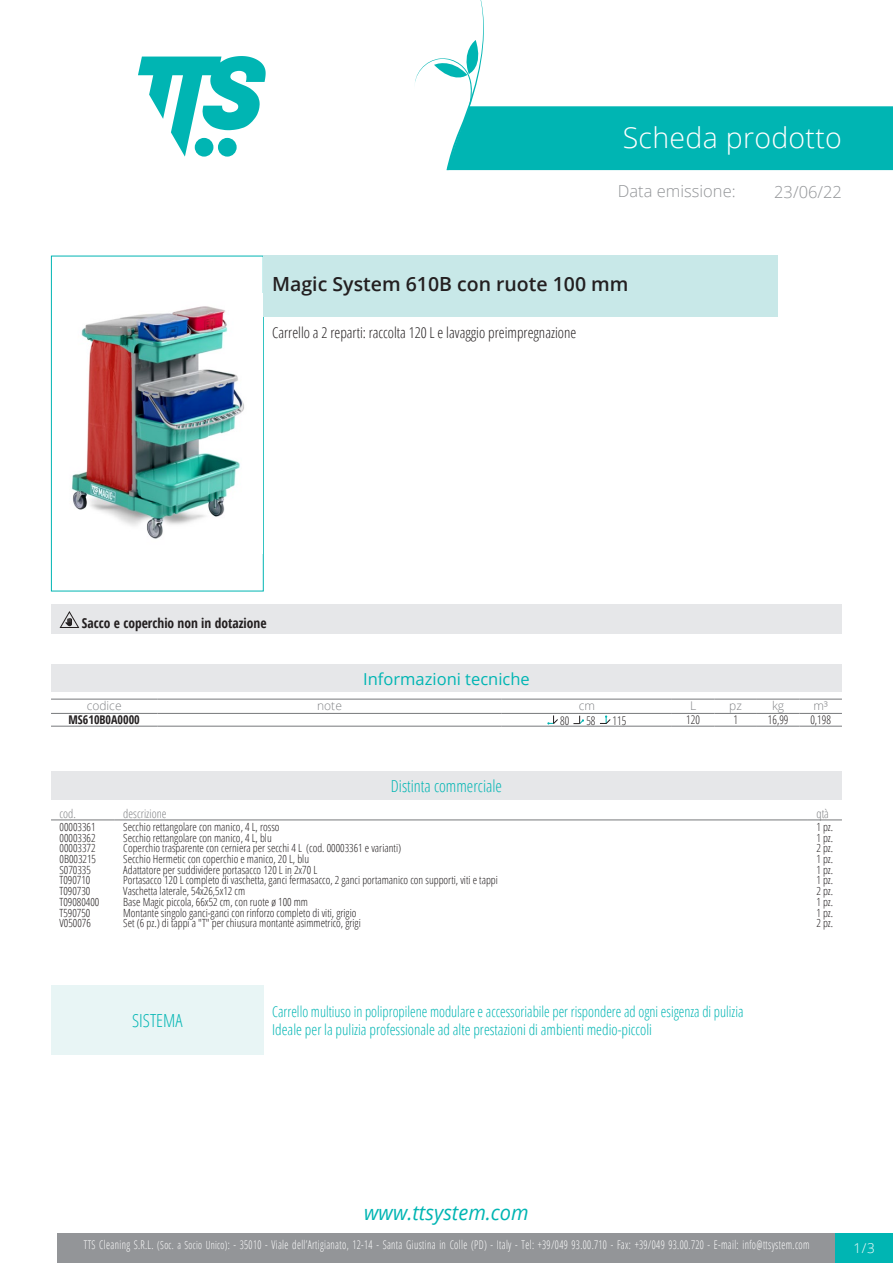
<style>
.page{position:relative;width:893px;height:1263px;background:#fff}
.page>*{position:absolute;margin:0;border:0;box-sizing:border-box;transform-origin:0 0}
.Titolo1{font:300 28.5px "Open Sans";letter-spacing:.01em;color:#fff}
.t1{font:italic 20.85px "Open Sans";color:#00b5b3;scale:.96 1}
.Nome{font:600 19.5px "Open Sans";color:#231f20}
.Titolo15{font:300 18px "Open Sans Condensed";color:#00b5b3}
.Titolo2{font:300 16.5px "Open Sans";color:#939598}
.Titolo3{font:16.5px "Open Sans";color:#00b5b3}
.Titolo14{font:300 16.5px "Open Sans Condensed";color:#00b5b3}
.DefinizioneSistema{font:300 15px "Open Sans Condensed";color:#00b5b3;scale:.95 1}
.IdealePer{font:300 15px "Open Sans Condensed";color:#00b5b3}
.Descrizione{font:300 15px "Open Sans Condensed";color:#231f20}
.NotaProd{font:700 13.5px "Open Sans Condensed";color:#231f20}
.t2{font:300 13.5px "Open Sans";color:#fff}
.t3{font:300 12px "Open Sans Condensed";letter-spacing:.035em;color:#fff;scale:.85 1}
.TabTecnica_Corpo{font:300 12px "Open Sans Condensed";color:#231f20;scale:.95 1}
.TabTecnica_Intestazi{font:300 12px "Open Sans";color:#808285}
.TabComponenti_Intest{font:300 12px "Open Sans Condensed";color:#808285}
.TabTecnica_Codice{font:700 12px "Open Sans Condensed";color:#231f20}
.TabComponenti_Corpo{font:300 11.25px "Open Sans Condensed";color:#231f20}
.s1{font-size:11.25px}
</style>
<div class="page">
<svg style="left:138px;top:56px;width:128px;height:101px"></svg>
<div style="left:57px;top:1233px;width:779px;height:30px;background:#939598"></div>
<div style="left:836px;top:1233px;width:57px;height:30px;background:#00b5b3"></div>
<svg style="left:415px;top:0;width:478px;height:170px"></svg>
<div style="left:51px;top:256px;width:213px;height:335px;border:1px solid #00b5b3"></div>
<img style="left:52px;top:294px;width:211px;height:259px">
<div style="left:264px;top:256px;width:514px;height:61px;background:#c8e8e8"></div>
<div style="left:51px;top:605px;width:791px;height:29px;background:#e6e7e9"></div>
<svg style="left:60px;top:611px;width:19px;height:17px"></svg>
<div style="left:51px;top:664px;width:791px;height:28px;background:#e6e7e9"></div>
<hr style="left:51px;top:699px;width:106px;height:1px;background:#76787b">
<hr style="left:51px;top:713px;width:106px;height:1px;background:#76787b">
<hr style="left:157px;top:699px;width:345px;height:1px;background:#76787b">
<hr style="left:157px;top:713px;width:345px;height:1px;background:#76787b">
<hr style="left:502px;top:699px;width:170px;height:1px;background:#76787b">
<hr style="left:502px;top:713px;width:170px;height:1px;background:#76787b">
<hr style="left:672px;top:699px;width:42px;height:1px;background:#76787b">
<hr style="left:672px;top:713px;width:42px;height:1px;background:#76787b">
<hr style="left:714px;top:699px;width:43px;height:1px;background:#76787b">
<hr style="left:714px;top:713px;width:43px;height:1px;background:#76787b">
<hr style="left:757px;top:699px;width:42px;height:1px;background:#76787b">
<hr style="left:757px;top:713px;width:42px;height:1px;background:#76787b">
<hr style="left:799px;top:699px;width:43px;height:1px;background:#76787b">
<hr style="left:799px;top:713px;width:43px;height:1px;background:#76787b">
<hr style="left:51px;top:726px;width:106px;height:1px;background:#76787b">
<hr style="left:157px;top:726px;width:345px;height:1px;background:#76787b">
<hr style="left:502px;top:726px;width:170px;height:1px;background:#76787b">
<hr style="left:672px;top:726px;width:42px;height:1px;background:#76787b">
<hr style="left:714px;top:726px;width:43px;height:1px;background:#76787b">
<hr style="left:757px;top:726px;width:42px;height:1px;background:#76787b">
<hr style="left:799px;top:726px;width:43px;height:1px;background:#76787b">
<svg style="left:547px;top:715px;width:11px;height:9px"></svg>
<svg style="left:574px;top:716px;width:10px;height:8px"></svg>
<svg style="left:600px;top:715px;width:10px;height:9px"></svg>
<div style="left:51px;top:771px;width:791px;height:28px;background:#e6e7e9"></div>
<hr style="left:51px;top:820px;width:64px;height:1px;background:#76787b">
<hr style="left:115px;top:820px;width:693px;height:1px;background:#76787b">
<hr style="left:808px;top:820px;width:34px;height:1px;background:#76787b">
<div style="left:51px;top:985px;width:213px;height:70px;background:#e8f5f5"></div>
<p class="Titolo1" style="left:623px;top:118px;width:221px">Scheda prodotto</p>
<p class="Titolo2" style="left:618px;top:180px;width:119px">Data emissione:</p>
<h3 class="Titolo2" style="left:774px;top:180px;width:69px">23/06/22</h3>
<p class="Nome" style="left:272px;top:270px;width:358px">Magic System 610B con ruote 100 mm</p>
<p class="Descrizione" style="left:272px;top:322px;width:306px">Carrello a 2 reparti: raccolta 120 L e lavaggio preimpregnazione</p>
<p class="NotaProd" style="left:82px;top:614px;width:186px">Sacco e coperchio non in dotazione</p>
<p class="Titolo3" style="left:363px;top:667px;width:168px">Informazioni tecniche</p>
<p class="TabTecnica_Intestazi" style="left:87px;top:698px;width:36px">codice</p>
<p class="TabTecnica_Intestazi" style="left:317px;top:698px;width:26px">note</p>
<p class="TabTecnica_Intestazi" style="left:579px;top:698px;width:18px">cm</p>
<p class="TabTecnica_Intestazi" style="left:690px;top:698px;width:8px">L</p>
<p class="TabTecnica_Intestazi" style="left:729px;top:698px;width:14px">pz</p>
<p class="TabTecnica_Intestazi" style="left:772px;top:698px;width:14px">kg</p>
<p class="TabTecnica_Intestazi" style="left:813px;top:698px;width:16px">m³</p>
<p class="TabTecnica_Codice" style="left:69px;top:712px;width:73px">MS610B0A0000</p>
<p class="TabTecnica_Corpo" style="left:560px;top:712px;width:11px">80</p>
<p class="TabTecnica_Corpo" style="left:586px;top:712px;width:11px">58</p>
<p class="TabTecnica_Corpo" style="left:612px;top:712px;width:16px">115</p>
<p class="TabTecnica_Corpo" style="left:686px;top:712px;width:16px">120</p>
<p class="TabTecnica_Corpo" style="left:733px;top:712px;width:6px">1</p>
<p class="TabTecnica_Corpo" style="left:768px;top:712px;width:23px">16,99</p>
<p class="TabTecnica_Corpo" style="left:810px;top:712px;width:23px">0,198</p>
<p class="Titolo14" style="left:391px;top:775px;width:113px">Distinta commerciale</p>
<p class="TabComponenti_Intest" style="left:60px;top:805px;width:18px">cod.</p>
<p class="TabComponenti_Intest" style="left:123px;top:805px;width:45px">descrizione</p>
<p class="TabComponenti_Intest" style="left:816px;top:805px;width:14px">qtà</p>
<p class="TabComponenti_Corpo" style="left:60px;top:819px;width:38px">00003361</p>
<p class="TabComponenti_Corpo" style="left:123px;top:819px;width:158px">Secchio rettangolare con manico, 4 L, rosso</p>
<p class="TabComponenti_Corpo" style="left:816px;top:819px;width:18px">1 pz.</p>
<p class="TabComponenti_Corpo" style="left:60px;top:830px;width:38px">00003362</p>
<p class="TabComponenti_Corpo" style="left:123px;top:830px;width:150px">Secchio rettangolare con manico, 4 L, blu</p>
<p class="TabComponenti_Corpo" style="left:816px;top:830px;width:18px">1 pz.</p>
<p class="TabComponenti_Corpo" style="left:60px;top:840px;width:38px">00003372</p>
<p class="TabComponenti_Corpo" style="left:123px;top:840px;width:279px">Coperchio trasparente con cerniera per secchi 4 L (cod. 00003361 e varianti)</p>
<p class="TabComponenti_Corpo" style="left:816px;top:840px;width:18px">2 pz.</p>
<p class="TabComponenti_Corpo" style="left:60px;top:851px;width:38px">0B003215</p>
<p class="TabComponenti_Corpo" style="left:123px;top:851px;width:187px">Secchio Hermetic con coperchio e manico, 20 L, blu</p>
<p class="TabComponenti_Corpo" style="left:816px;top:851px;width:18px">1 pz.</p>
<p class="TabComponenti_Corpo" style="left:60px;top:862px;width:33px">S070335</p>
<p class="TabComponenti_Corpo" style="left:123px;top:862px;width:195px">Adattatore per suddividere portasacco 120 L in 2x70 L</p>
<p class="TabComponenti_Corpo" style="left:816px;top:862px;width:18px">1 pz.</p>
<p class="TabComponenti_Corpo" style="left:60px;top:873px;width:32px">T090710</p>
<p class="TabComponenti_Corpo" style="left:123px;top:873px;width:376px">Portasacco 120 L completo di vaschetta, ganci fermasacco, 2 ganci portamanico con supporti, viti e tappi</p>
<p class="TabComponenti_Corpo" style="left:816px;top:873px;width:18px">1 pz.</p>
<p class="TabComponenti_Corpo" style="left:60px;top:883px;width:32px">T090730</p>
<p class="TabComponenti_Corpo" style="left:123px;top:883px;width:123px">Vaschetta laterale, 54x26,5x12 cm</p>
<p class="TabComponenti_Corpo" style="left:816px;top:883px;width:18px">2 pz.</p>
<p class="TabComponenti_Corpo" style="left:60px;top:894px;width:41px">T09080400</p>
<p class="TabComponenti_Corpo" style="left:123px;top:894px;width:186px">Base Magic piccola, 66x52 cm, con ruote ø 100 mm</p>
<p class="TabComponenti_Corpo" style="left:816px;top:894px;width:18px">1 pz.</p>
<p class="TabComponenti_Corpo" style="left:60px;top:905px;width:32px">T590750</p>
<p class="TabComponenti_Corpo" style="left:123px;top:905px;width:235px">Montante singolo ganci-ganci con rinforzo completo di viti, grigio</p>
<p class="TabComponenti_Corpo" style="left:816px;top:905px;width:18px">1 pz.</p>
<p class="TabComponenti_Corpo" style="left:60px;top:916px;width:33px">V050076</p>
<p class="TabComponenti_Corpo" style="left:123px;top:916px;width:239px">Set (6 pz.) di tappi a "T" per chiusura montante asimmetrico, grigi</p>
<p class="TabComponenti_Corpo" style="left:816px;top:916px;width:18px">2 pz.</p>
<p class="Titolo15" style="left:132px;top:1008px;width:52px">SISTEMA</p>
<p class="DefinizioneSistema" style="left:272px;top:1001px;width:498px">Carrello multiuso in polipropilene modulare e accessoriabile per rispondere ad ogni esigenza di pulizia</p>
<p class="IdealePer" style="left:272px;top:1019px;width:381px">Ideale per la pulizia professionale ad alte prestazioni di ambienti medio-piccoli</p>
<h2 class="t1" style="left:364px;top:1198px;width:173px">www.ttsystem.com</h2>
<p class="t3" style="left:84px;top:1236px;width:855px">TTS Cleaning S.R.L. <span class="s1">(Soc. a Socio Unico)</span>: - 35010 - Viale dell’Artigianato, 12-14 - Santa Giustina in Colle (PD) - Italy - Tel: +39/049 93.00.710 - Fax: +39/049 93.00.720 - E-mail: info@ttsystem.com</p>
<p class="t2" style="left:854px;top:1239px;width:23px">1/3</p>
</div>
